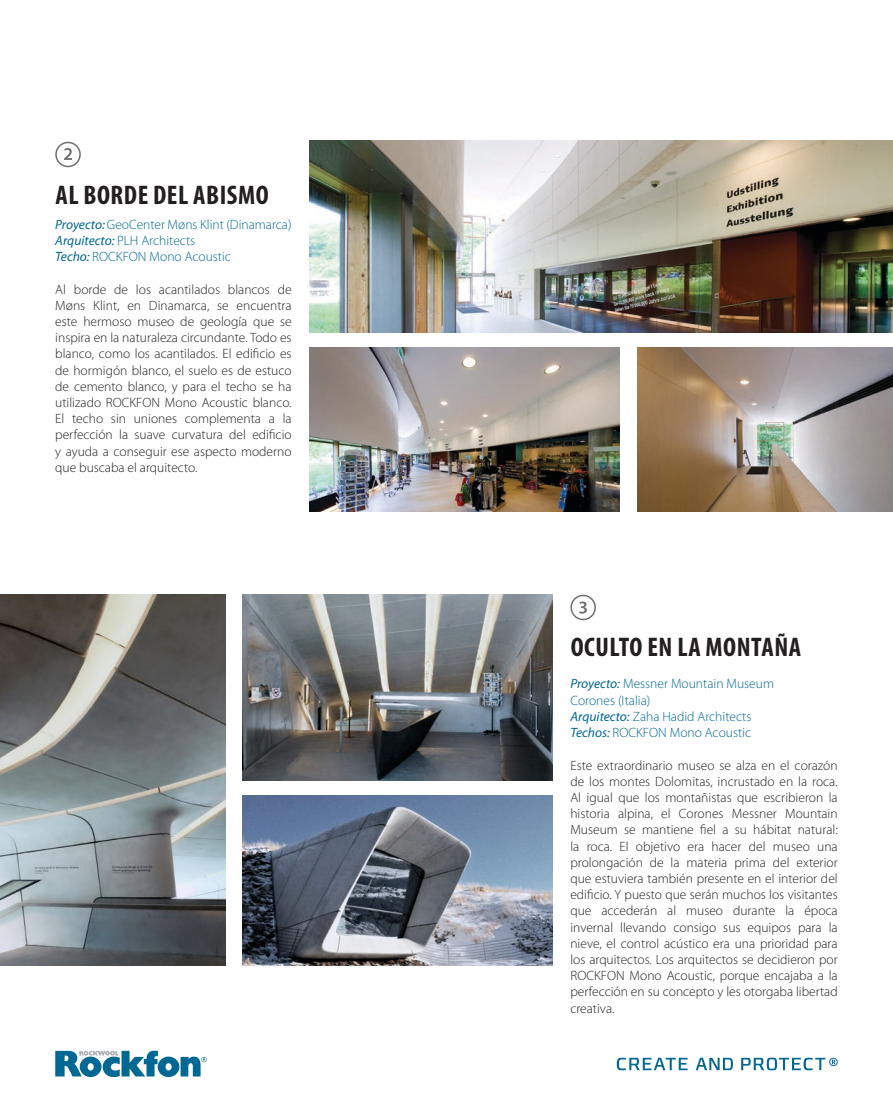
<style>
.page{position:relative;width:893px;height:1106px;background:#fff}
.page>*{position:absolute;margin:0;border:0;box-sizing:border-box;transform-origin:0 0}
.t1{font:700 condensed 27px "Myriad Pro";letter-spacing:.02em;color:#231f20}
.t2{font:300 13.5px/16.2px "Myriad Pro";color:#231f20;text-align:justify}
.t3{font:300 13.5px/16.2px "Myriad Pro";color:#006893}
.s1{font-weight:400;font-style:italic}
</style>
<div class="page">
<img style="left:243px;top:594px;width:309px;height:186px">
<img style="left:243px;top:795px;width:309px;height:170px">
<img style="left:0;top:594px;width:225px;height:371px">
<img style="left:309px;top:141px;width:584px;height:191px">
<img style="left:310px;top:348px;width:309px;height:163px">
<img style="left:637px;top:348px;width:256px;height:163px">
<svg style="left:696px;top:1057px;width:37px;height:13px"></svg>
<svg style="left:741px;top:1057px;width:97px;height:13px"></svg>
<svg style="left:617px;top:1057px;width:71px;height:13px"></svg>
<svg style="left:55px;top:1050px;width:152px;height:27px"></svg>
<svg style="left:579px;top:601px;width:8px;height:12px"></svg>
<div style="left:570px;top:594px;width:26px;height:26px;border:2px solid #6d6f71;border-radius:50%"></div>
<div style="left:55px;top:142px;width:26px;height:25px;border:2px solid #6d6f71;border-radius:50%"></div>
<svg style="left:64px;top:148px;width:8px;height:12px"></svg>
<h1 class="t1" style="left:56px;top:178px;width:215px">AL BORDE DEL ABISMO</h1>
<p class="t3" style="left:55px;top:216px;width:238px"><span class="s1">Proyecto:</span> GeoCenter Møns Klint (Dinamarca)<br><span class="s1">Arquitecto:</span> PLH Architects<br><span class="s1">Techo:</span> ROCKFON Mono Acoustic</p>
<p class="t2" style="left:55px;top:281px;width:238px">Al borde de los acantilados blancos de Møns Klint, en Dinamarca, se encuentra este hermoso museo de geología que se inspira en la naturaleza circundante. Todo es blanco, como los acantilados. El edificio es de hormigón blanco, el suelo es de estuco de cemento blanco, y para el techo se ha utilizado ROCKFON Mono Acoustic blanco.<br>El techo sin uniones complementa a la perfección la suave curvatura del edificio y ayuda a conseguir ese aspecto moderno que buscaba el arquitecto.</p>
<h1 class="t1" style="left:571px;top:630px;width:232px">OCULTO EN LA MONTAÑA</h1>
<p class="t3" style="left:570px;top:675px;width:205px"><span class="s1">Proyecto:</span> Messner Mountain Museum<br>Corones (Italia)<br><span class="s1">Arquitecto:</span> Zaha Hadid Architects<br><span class="s1">Techos:</span> ROCKFON Mono Acoustic</p>
<p class="t2" style="left:570px;top:756px;width:269px">Este extraordinario museo se alza en el corazón de los montes Dolomitas, incrustado en la roca.<br>Al igual que los montañistas que escribieron la historia alpina, el Corones Messner Mountain Museum se mantiene fiel a su hábitat natural: la roca. El objetivo era hacer del museo una prolongación de la materia prima del exterior que estuviera también presente en el interior del edificio. Y puesto que serán muchos los visitantes que accederán al museo durante la época invernal llevando consigo sus equipos para la nieve, el control acústico era una prioridad para los arquitectos. Los arquitectos se decidieron por ROCKFON Mono Acoustic, porque encajaba a la perfección en su concepto y les otorgaba libertad creativa.</p>
</div>
